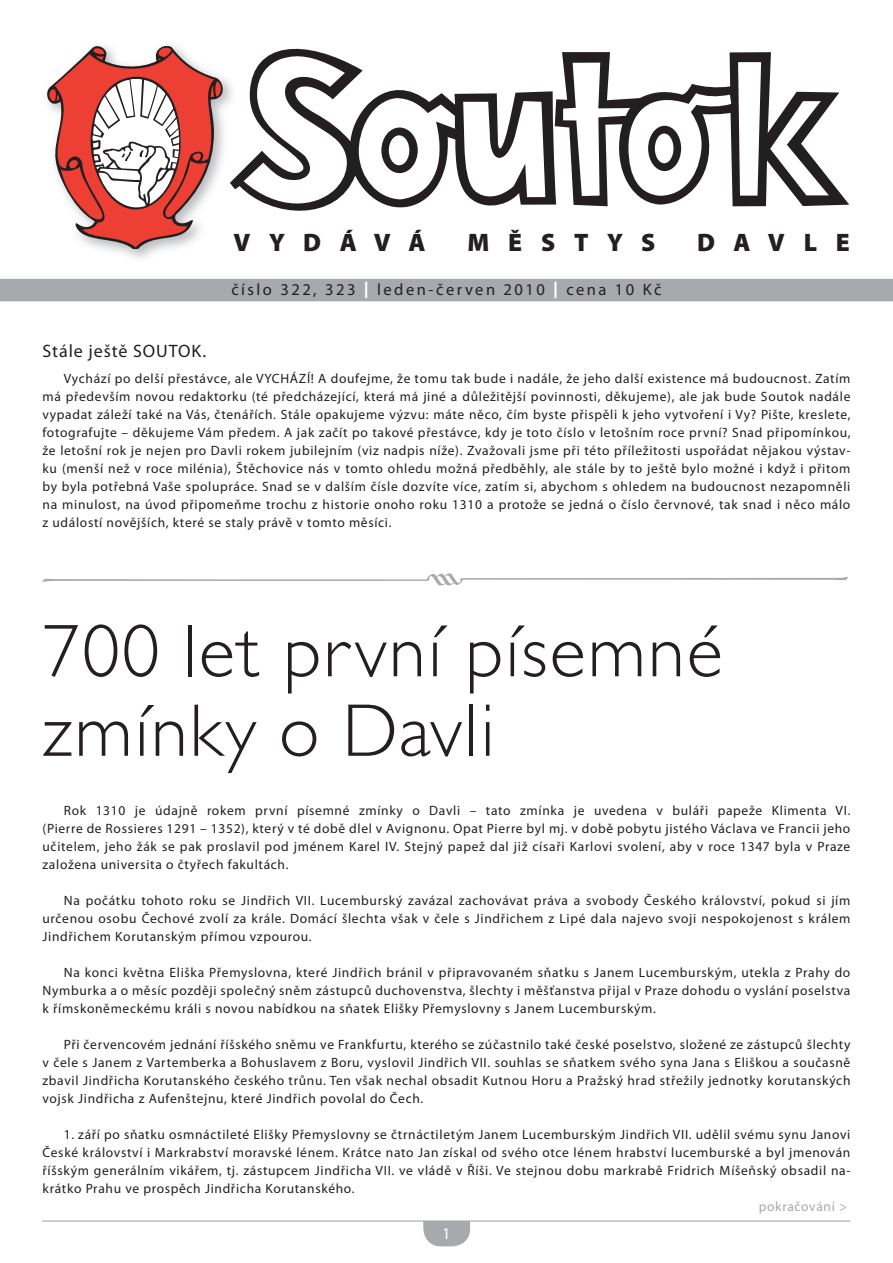
<style>
.page{position:relative;width:893px;height:1263px;background:#fff}
.page>*{position:absolute;margin:0;border:0;box-sizing:border-box;transform-origin:0 0}
.t1{font:300 75px/79.5px "Gill Sans MT Pro";letter-spacing:.03em;color:#231f20}
.t2{font:900 25.35px "Myriad Pro";color:#231f20}
.t3{font:900 24.9px "Myriad Pro";color:#231f20}
.t4{font:18px "Myriad Pro";letter-spacing:.05em;color:#231f20}
.t5{font:16.5px "Myriad Pro";letter-spacing:.15em;color:#231f20}
.t6{font:16.5px "Myriad Pro";color:#fff}
.t7{font:13.5px/18px "Myriad Pro";letter-spacing:.05em;color:#231f20;text-align:justify}
.t8{font:13.5px "Myriad Pro";letter-spacing:.05em;color:#a8a9ad}
.s1{font-weight:900;color:#fff}
</style>
<div class="page">
<div style="left:423px;top:1196px;width:47px;height:50px;background:#a8a9ad;border-radius:18px"></div>
<div style="left:359px;top:1164px;width:175px;height:56px;background:#fff"></div>
<hr style="left:42px;top:1220px;width:808px;height:1px;background:#a8a9ad">
<svg style="left:230px;top:48px;width:619px;height:163px"></svg>
<svg style="left:45px;top:43px;width:182px;height:206px"></svg>
<div style="left:0;top:279px;width:893px;height:22px;background:#a8a9ad"></div>
<svg style="left:43px;top:573px;width:805px;height:12px"></svg>
<h2 class="t2" style="left:468px;top:228px;width:189px">MĚST<sub>Y</sub>Y<sub>S</sub>S</h2>
<h3 class="t3" style="left:693px;top:232px;width:158px">D<sup>D</sup> A<sup>A</sup> V<sup>V</sup> L<sup>L</sup> E<sup>E</sup></h3>
<p class="t5" style="left:231px;top:281px;width:432px">číslo 322, 323 <span class="s1">|</span> leden-červen 2010 <span class="s1">|</span> cena 10 Kč</p>
<h2 class="t2" style="left:233px;top:228px;width:194px">V<sub>V</sub> Y<sub>Y</sub> D<sub>D</sub> Á<sub>Á</sub> V<sub>V</sub> Á<sub>Á</sub></h2>
<h3 class="t3" style="left:467px;top:232px;width:121px">MĚST</h3>
<h3 class="t4" style="left:43px;top:341px;width:165px">Stále ještě SOUTOK.</h3>
<p class="t7" style="left:43px;top:370px;width:809px;text-indent:21px">Vychází po delší přestávce, ale VYCHÁZÍ! A doufejme, že tomu tak bude i nadále, že jeho další existence má budoucnost. Zatím má především novou redaktorku (té předcházející, která má jiné a důležitější povinnosti, děkujeme), ale jak bude Soutok nadále vypadat záleží také na Vás, čtenářích. Stále opakujeme výzvu: máte něco, čím byste přispěli k jeho vytvoření i Vy? Pište, kreslete, fotografujte – děkujeme Vám předem. A jak začít po takové přestávce, kdy je toto číslo v letošním roce první? Snad připomínkou, že letošní rok je nejen pro Davli rokem jubilejním (viz nadpis níže). Zvažovali jsme při této příležitosti uspořádat nějakou výstav&shy;ku (menší než v roce milénia), Štěchovice nás v tomto ohledu možná předběhly, ale stále by to ještě bylo možné i když i přitom by byla potřebná Vaše spolupráce. Snad se v dalším čísle dozvíte více, zatím si, abychom s ohledem na budoucnost nezapomněli na minulost, na úvod připomeňme trochu z historie onoho roku 1310 a protože se jedná o číslo červnové, tak snad i něco málo z událostí novějších, které se staly právě v tomto měsíci.</p>
<h1 class="t1" style="left:43px;top:610px;width:682px">700 let první písemné zmínky o Davli</h1>
<p class="t7" style="left:43px;top:801px;width:809px;text-indent:21px">Rok 1310 je údajně rokem první písemné zmínky o Davli – tato zmínka je uvedena v buláři papeže Klimenta VI. (Pierre de Rossieres 1291 – 1352), který v té době dlel v Avignonu. Opat Pierre byl mj. v době pobytu jistého Václava ve Francii jeho učitelem, jeho žák se pak proslavil pod jménem Karel IV. Stejný papež dal již císaři Karlovi svolení, aby v roce 1347 byla v Praze založena universita o čtyřech fakultách.</p>
<p class="t7" style="left:43px;top:891px;width:809px;text-indent:21px">Na počátku tohoto roku se Jindřich VII. Lucemburský zavázal zachovávat práva a svobody Českého království, pokud si jím určenou osobu Čechové zvolí za krále. Domácí šlechta však v čele s Jindřichem z Lipé dala najevo svoji nespokojenost s králem Jindřichem Korutanským přímou vzpourou.</p>
<p class="t7" style="left:43px;top:963px;width:809px;text-indent:21px">Na konci května Eliška Přemyslovna, které Jindřich bránil v připravovaném sňatku s Janem Lucemburským, utekla z Prahy do Nymburka a o měsíc později společný sněm zástupců duchovenstva, šlechty i měšťanstva přijal v Praze dohodu o vyslání poselstva k římskoněmeckému králi s novou nabídkou na sňatek Elišky Přemyslovny s Janem Lucemburským.</p>
<p class="t7" style="left:43px;top:1035px;width:809px;text-indent:21px">Při červencovém jednání říšského sněmu ve Frankfurtu, kterého se zúčastnilo také české poselstvo, složené ze zástupců šlechty v čele s Janem z Vartemberka a Bohuslavem z Boru, vyslovil Jindřich VII. souhlas se sňatkem svého syna Jana s Eliškou a současně zbavil Jindřicha Korutanského českého trůnu. Ten však nechal obsadit Kutnou Horu a Pražský hrad střežily jednotky korutanských vojsk Jindřicha z Aufenštejnu, které Jindřich povolal do Čech.</p>
<p class="t7" style="left:43px;top:1125px;width:809px;text-indent:21px">1. září po sňatku osmnáctileté Elišky Přemyslovny se čtrnáctiletým Janem Lucemburským Jindřich VII. udělil svému synu Janovi České království i Markrabství moravské lénem. Krátce nato Jan získal od svého otce lénem hrabství lucemburské a byl jmenován říšským generálním vikářem, tj. zástupcem Jindřicha VII. ve vládě v Říši. Ve stejnou dobu markrabě Fridrich Míšeňský obsadil na&shy;krátko Prahu ve prospěch Jindřicha Korutanského.</p>
<p class="t8" style="left:759px;top:1199px;width:90px">pokračování &gt;</p>
<p class="t6" style="left:442px;top:1224px;width:10px">1</p>
</div>
